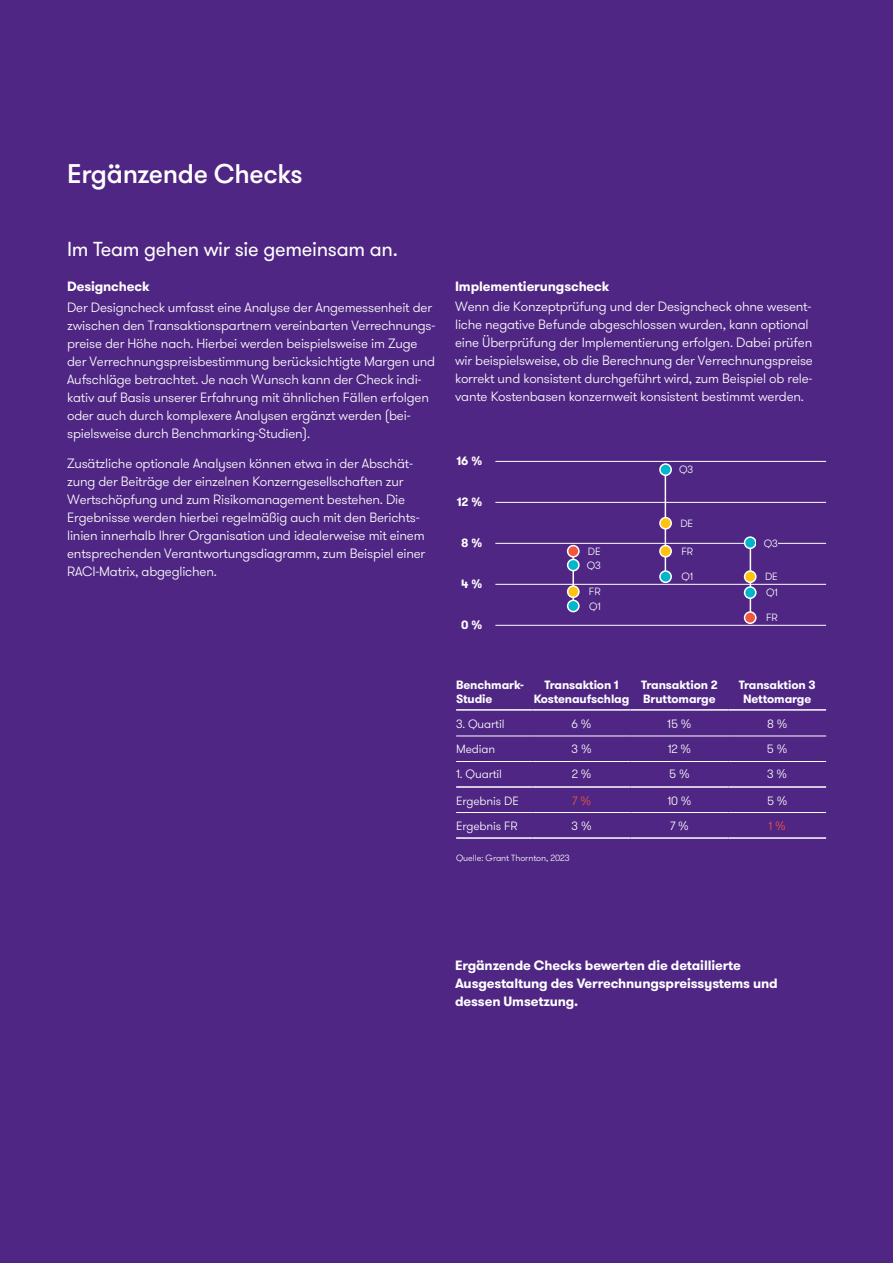
<style>
.page{position:relative;width:893px;height:1263px;background:#4f2683}
.page>*{position:absolute;margin:0;border:0;box-sizing:border-box;transform-origin:0 0}
.t1{font:500 27px "GT Walsheim Pro";letter-spacing:-.015em;color:#fff}
.t2{font:20.25px "GT Walsheim Pro";letter-spacing:-.015em;color:#fff}
.t3{font:300 13.5px/18px "GT Walsheim Pro";letter-spacing:-.015em;color:#fff}
.t4{font:700 13.5px/18px "GT Walsheim Pro";letter-spacing:-.01em;color:#fff}
.t5{font:700 12px/13.5px "GT Walsheim Pro";letter-spacing:-.01em;color:#fff}
.t6{font:300 12px "GT Walsheim Pro";letter-spacing:-.01em;color:#fff}
.t7{font:300 12px "GT Walsheim Pro";color:#f1563f}
.t8{font:300 10.5px/13.6px "GT Walsheim Pro";letter-spacing:-.01em;color:#fff}
.t9{font:300 9px "GT Walsheim Pro";letter-spacing:-.01em;color:#fff}
</style>
<div class="page">
<hr style="left:456px;top:709px;width:77px;height:2px;background:#fff">
<hr style="left:533px;top:709px;width:97px;height:2px;background:#fff">
<hr style="left:630px;top:709px;width:98px;height:2px;background:#fff">
<hr style="left:728px;top:709px;width:98px;height:2px;background:#fff">
<hr style="left:456px;top:761px;width:77px;height:1px;background:#fff">
<hr style="left:533px;top:761px;width:97px;height:1px;background:#fff">
<hr style="left:630px;top:761px;width:98px;height:1px;background:#fff">
<hr style="left:728px;top:761px;width:98px;height:1px;background:#fff">
<hr style="left:456px;top:786px;width:77px;height:2px;background:#fff">
<hr style="left:533px;top:786px;width:97px;height:2px;background:#fff">
<hr style="left:630px;top:786px;width:98px;height:2px;background:#fff">
<hr style="left:728px;top:786px;width:98px;height:2px;background:#fff">
<hr style="left:456px;top:837px;width:77px;height:2px;background:#fff">
<hr style="left:533px;top:837px;width:97px;height:2px;background:#fff">
<hr style="left:630px;top:837px;width:98px;height:2px;background:#fff">
<hr style="left:728px;top:837px;width:98px;height:2px;background:#fff">
<hr style="left:456px;top:812px;width:77px;height:1px;background:#fff">
<hr style="left:533px;top:812px;width:97px;height:1px;background:#fff">
<hr style="left:630px;top:812px;width:98px;height:1px;background:#fff">
<hr style="left:728px;top:812px;width:98px;height:1px;background:#fff">
<hr style="left:456px;top:736px;width:77px;height:1px;background:#fff">
<hr style="left:533px;top:736px;width:97px;height:1px;background:#fff">
<hr style="left:630px;top:736px;width:98px;height:1px;background:#fff">
<hr style="left:728px;top:736px;width:98px;height:1px;background:#fff">
<hr style="left:495px;top:584px;width:331px;height:1px;background:#fff">
<hr style="left:495px;top:543px;width:331px;height:1px;background:#fff">
<hr style="left:495px;top:502px;width:331px;height:1px;background:#fff">
<hr style="left:495px;top:461px;width:331px;height:1px;background:#fff">
<hr style="left:495px;top:625px;width:331px;height:1px;background:#fff">
<hr style="left:572px;top:551px;width:2px;height:55px;background:#fff">
<div style="left:568px;top:586px;width:11px;height:11px;background:#ffc20e;border-radius:50%"></div>
<div style="left:567px;top:585px;width:13px;height:13px;border:2px solid #fff;border-radius:50%"></div>
<div style="left:568px;top:559px;width:11px;height:12px;background:#00b7ca;border-radius:50%"></div>
<div style="left:567px;top:559px;width:13px;height:12px;border:2px solid #fff;border-radius:50%"></div>
<div style="left:568px;top:546px;width:11px;height:11px;background:#f1563f;border-radius:50%"></div>
<div style="left:567px;top:545px;width:13px;height:13px;border:2px solid #fff;border-radius:50%"></div>
<div style="left:568px;top:600px;width:11px;height:12px;background:#00b7ca;border-radius:50%"></div>
<div style="left:567px;top:600px;width:13px;height:12px;border:2px solid #fff;border-radius:50%"></div>
<hr style="left:665px;top:470px;width:1px;height:107px;background:#fff">
<div style="left:660px;top:546px;width:11px;height:11px;background:#ffc20e;border-radius:50%"></div>
<div style="left:659px;top:545px;width:13px;height:13px;border:2px solid #fff;border-radius:50%"></div>
<div style="left:660px;top:518px;width:11px;height:11px;background:#ffc20e;border-radius:50%"></div>
<div style="left:659px;top:517px;width:13px;height:13px;border:2px solid #fff;border-radius:50%"></div>
<div style="left:660px;top:571px;width:11px;height:11px;background:#00b7ca;border-radius:50%"></div>
<div style="left:659px;top:570px;width:13px;height:13px;border:2px solid #fff;border-radius:50%"></div>
<div style="left:660px;top:464px;width:11px;height:11px;background:#00b7ca;border-radius:50%"></div>
<div style="left:659px;top:463px;width:13px;height:13px;border:2px solid #fff;border-radius:50%"></div>
<hr style="left:750px;top:543px;width:1px;height:73px;background:#fff">
<div style="left:745px;top:612px;width:11px;height:11px;background:#f1563f;border-radius:50%"></div>
<div style="left:744px;top:611px;width:13px;height:13px;border:2px solid #fff;border-radius:50%"></div>
<div style="left:745px;top:587px;width:11px;height:11px;background:#00b7ca;border-radius:50%"></div>
<div style="left:744px;top:586px;width:13px;height:13px;border:2px solid #fff;border-radius:50%"></div>
<div style="left:745px;top:537px;width:11px;height:11px;background:#00b7ca;border-radius:50%"></div>
<div style="left:744px;top:536px;width:13px;height:13px;border:2px solid #fff;border-radius:50%"></div>
<div style="left:745px;top:571px;width:11px;height:11px;background:#ffc20e;border-radius:50%"></div>
<div style="left:744px;top:570px;width:13px;height:13px;border:2px solid #fff;border-radius:50%"></div>
<div style="left:757px;top:539px;width:21px;height:9px;background:#4f2683"></div>
<h1 class="t1" style="left:67px;top:156px;width:237px">Ergänzende Checks</h1>
<h2 class="t2" style="left:67px;top:237px;width:332px">Im Team gehen wir sie gemeinsam an.</h2>
<p class="t4" style="left:67px;top:278px;width:84px">Designcheck</p>
<p class="t3" style="left:67px;top:298px;width:370px">Der Designcheck umfasst eine Analyse der Angemessenheit der zwischen den Transaktionspartnern vereinbarten Verrechnungs&shy;preise der Höhe nach. Hierbei werden beispielsweise im Zuge der Verrechnungspreisbestimmung berücksichtigte Margen und Aufschläge betrachtet. Je nach Wunsch kann der Check indi&shy;kativ auf Basis unserer Erfahrung mit ähnlichen Fällen erfolgen oder auch durch komplexere Analysen ergänzt werden (bei&shy;spielsweise durch Benchmarking--Studien).</p>
<p class="t3" style="left:67px;top:455px;width:360px">Zusätzliche optionale Analysen können etwa in der Abschät&shy;zung der Beiträge der einzelnen Konzerngesellschaften zur Wertschöpfung und zum Risikomanagement bestehen. Die Ergebnisse werden hierbei regelmäßig auch mit den Berichts&shy;linien innerhalb Ihrer Organisation und idealerweise mit einem entsprechenden Verantwortungsdiagramm, zum Beispiel einer RACI-Matrix, abgeglichen.</p>
<p class="t4" style="left:455px;top:278px;width:156px">Implementierungscheck</p>
<p class="t3" style="left:455px;top:298px;width:359px">Wenn die Konzeptprüfung und der Designcheck ohne wesent&shy;liche negative Befunde abgeschlossen wurden, kann optional eine Überprüfung der Implementierung erfolgen. Dabei prüfen wir beispielsweise, ob die Berechnung der Verrechnungspreise korrekt und konsistent durchgeführt wird, zum Beispiel ob rele&shy;vante Kostenbasen konzernweit konsistent bestimmt werden.</p>
<p class="t5" style="left:457px;top:455px;width:28px">16 %</p>
<p class="t5" style="left:457px;top:495px;width:27px">12 %</p>
<p class="t5" style="left:461px;top:536px;width:23px">8 %</p>
<p class="t5" style="left:461px;top:577px;width:23px">4 %</p>
<p class="t5" style="left:461px;top:618px;width:23px">0 %</p>
<p class="t8" style="left:587px;top:545px;width:16px">DE<br>Q3</p>
<p class="t8" style="left:589px;top:585px;width:13px;line-height:14.2px">FR<br>Q1</p>
<p class="t8" style="left:679px;top:463px;width:16px">Q3</p>
<p class="t8" style="left:680px;top:516px;width:14px">DE</p>
<p class="t8" style="left:681px;top:545px;width:13px">FR</p>
<p class="t8" style="left:681px;top:570px;width:13px">Q1</p>
<p class="t8" style="left:765px;top:569px;width:14px;line-height:16.2px">DE<br>Q1</p>
<p class="t8" style="left:766px;top:611px;width:13px">FR</p>
<p class="t8" style="left:764px;top:537px;width:16px">Q3</p>
<p class="t5" style="left:456px;top:678px;width:69px">Benchmark-<br>Studie</p>
<p class="t5" style="left:534px;top:678px;width:97px;text-align:center">Transaktion 1<br>Kostenaufschlag</p>
<p class="t5" style="left:641px;top:678px;width:78px">Transaktion 2<br>Bruttomarge</p>
<p class="t5" style="left:739px;top:678px;width:78px;text-align:center">Transaktion 3<br>Nettomarge</p>
<p class="t6" style="left:456px;top:716px;width:50px">3. Quartil</p>
<p class="t6" style="left:572px;top:716px;width:21px">6 %</p>
<p class="t6" style="left:667px;top:716px;width:26px">15 %</p>
<p class="t6" style="left:767px;top:716px;width:22px">8 %</p>
<p class="t6" style="left:456px;top:741px;width:41px">Median</p>
<p class="t6" style="left:572px;top:741px;width:22px">3 %</p>
<p class="t6" style="left:668px;top:741px;width:25px">12 %</p>
<p class="t6" style="left:767px;top:741px;width:22px">5 %</p>
<p class="t6" style="left:456px;top:767px;width:47px">1. Quartil</p>
<p class="t6" style="left:572px;top:767px;width:21px">2 %</p>
<p class="t6" style="left:669px;top:767px;width:22px">5 %</p>
<p class="t6" style="left:767px;top:767px;width:22px">3 %</p>
<p class="t6" style="left:456px;top:793px;width:64px">Ergebnis DE</p>
<p class="t7" style="left:572px;top:793px;width:20px">7 %</p>
<p class="t6" style="left:667px;top:793px;width:26px">10 %</p>
<p class="t6" style="left:767px;top:793px;width:22px">5 %</p>
<p class="t6" style="left:456px;top:818px;width:63px">Ergebnis FR</p>
<p class="t6" style="left:572px;top:818px;width:22px">3 %</p>
<p class="t6" style="left:670px;top:818px;width:20px">7 %</p>
<p class="t7" style="left:769px;top:818px;width:19px">1 %</p>
<p class="t9" style="left:456px;top:852px;width:115px">Quelle: Grant Thornton, 2023</p>
<p class="t4" style="left:455px;top:956px;width:324px">Ergänzende Checks bewerten die detaillierte<br>Ausgestaltung des Verrechnungspreissystems und dessen Umsetzung.</p>
</div>
